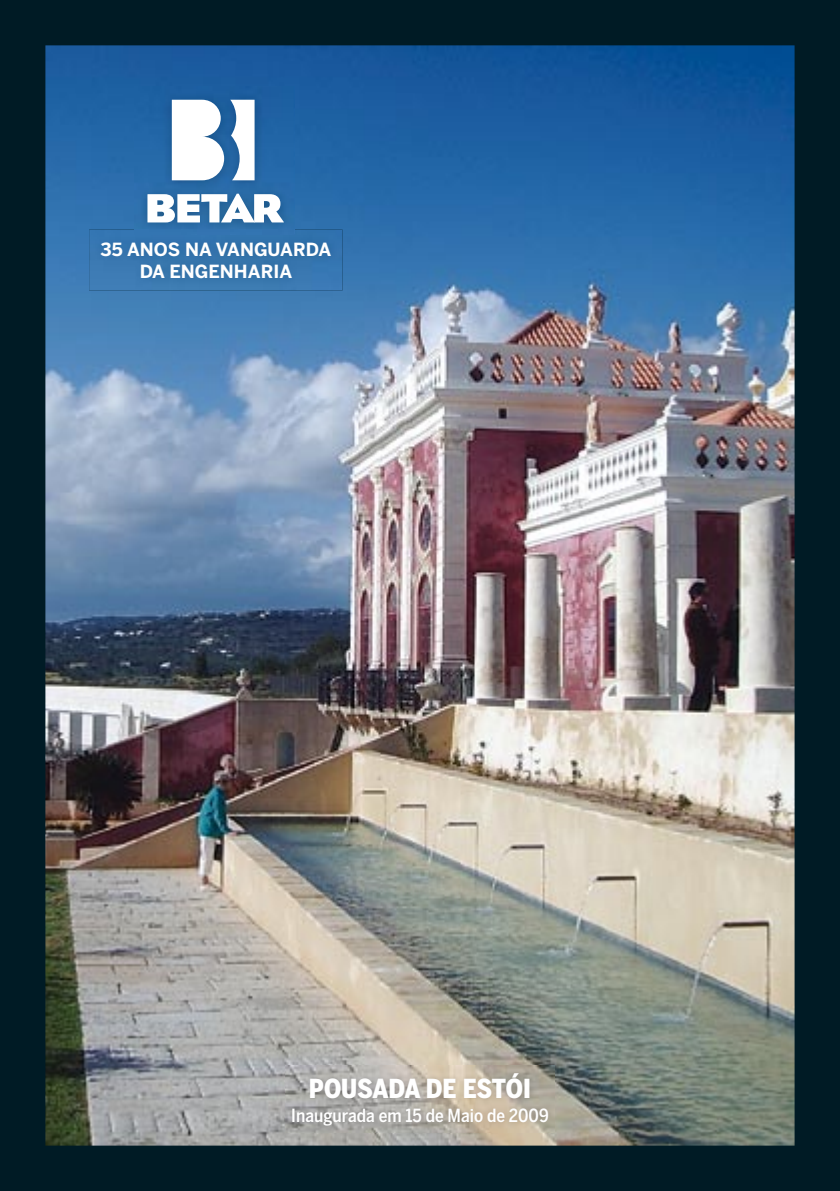
<style>
.page{position:relative;width:840px;height:1191px;background:#fff}
.page>*{position:absolute;margin:0;border:0;box-sizing:border-box;transform-origin:0 0}
.t1{font:900 26px "Benton Sans Cond";color:#fff}
.t2{font:700 18px/22px "Benton Sans";color:#fff;text-align:center}
.t3{font:500 18px "Benton Sans Cond";color:#fff}
</style>
<div class="page">
<div style="left:0;top:0;width:839px;height:1191px;background:#001b25"></div>
<img style="left:45px;top:45px;width:749px;height:1100px">
<img style="left:89px;top:229px;width:253px;height:61px">
<img style="left:285px;top:1065px;width:269px;height:67px">
<img style="left:134px;top:87px;width:160px;height:148px">
<svg style="left:147px;top:194px;width:137px;height:28px;background:#bccfe0"></svg>
<svg style="left:172px;top:100px;width:52px;height:80px;background:#e6edf3"></svg>
<svg style="left:230px;top:100px;width:24px;height:80px;background:#c8d7e6"></svg>
<p class="t2" style="left:100px;top:238px;width:232px">35 ANOS NA VANGUARDA<br>DA ENGENHARIA</p>
<h1 class="t1" style="left:308px;top:1073px;width:224px">POUSADA DE ESTÓI</h1>
<p class="t3" style="left:291px;top:1105px;width:259px">Inaugurada em 15 de Maio de 2009</p>
</div>
